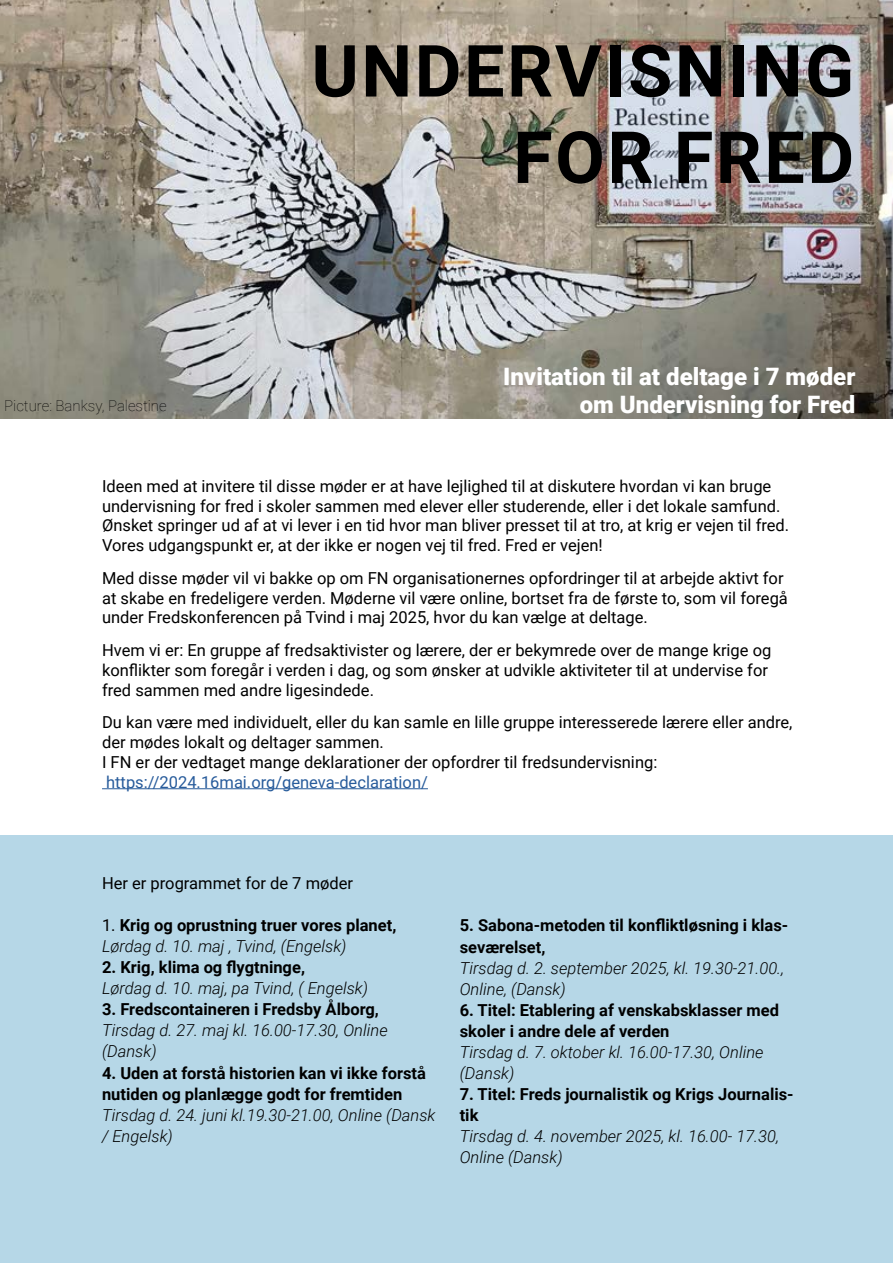
<style>
.page{position:relative;width:893px;height:1263px;background:#fff}
.page>*{position:absolute;margin:0;border:0;box-sizing:border-box;transform-origin:0 0}
.t1{font:700 72px/86.4px "Roboto";letter-spacing:.035em;color:#000;text-align:right}
.t2{font:900 24px "Roboto";color:#fff}
.t3{font:16.5px/19.8px "Roboto";color:#000}
.t4{font:700 16.5px/21px "Roboto";color:#000}
.t5{font:italic 300 16.5px/21px "Roboto";color:#000}
.t6{font:16.5px "Roboto";color:#275b9b}
.t7{font:100 15px "Roboto";color:#000}
.s1{font-weight:400}
.s2{font-weight:300;font-style:italic}
</style>
<div class="page">
<img style="left:0;top:0;width:893px;height:419px">
<div style="left:0;top:836px;width:893px;height:427px;background:#b6d7e7"></div>
<hr style="left:102px;top:788px;width:326px;height:1px;background:#275b9b">
<h1 class="t1" style="left:311px;top:25px;width:544px">UNDERVISNING<br>FOR FRED</h1>
<h2 class="t2" style="left:503px;top:359px;width:354px">Invitation til at deltage i 7 møder</h2>
<p class="t7" style="left:4px;top:395px;width:164px">Picture: Banksy, Palestine</p>
<h2 class="t2" style="left:580px;top:388px;width:277px">om Undervisning for Fred</h2>
<p class="t3" style="left:102px;top:475px;width:689px">Ideen med at invitere til disse møder er at have lejlighed til at diskutere hvordan vi kan bruge undervisning for fred i skoler sammen med elever eller studerende, eller i det lokale samfund.<br>Ønsket springer ud af at vi lever i en tid hvor man bliver presset til at tro, at krig er vejen til fred.<br>Vores udgangspunkt er, at der ikke er nogen vej til fred. Fred er vejen!</p>
<p class="t3" style="left:102px;top:567px;width:687px">Med disse møder vil vi bakke op om FN organisationernes opfordringer til at arbejde aktivt for at skabe en fredeligere verden. Møderne vil være online, bortset fra de første to, som vil foregå under Fredskonferencen på Tvind i maj 2025, hvor du kan vælge at deltage.</p>
<p class="t3" style="left:102px;top:640px;width:671px">Hvem vi er: En gruppe af fredsaktivister og lærere, der er bekymrede over de mange krige og konflikter som foregår i verden i dag, og som ønsker at udvikle aktiviteter til at undervise for fred sammen med andre ligesindede.</p>
<p class="t3" style="left:102px;top:712px;width:692px">Du kan være med individuelt, eller du kan samle en lille gruppe interesserede lærere eller andre, der mødes lokalt og deltager sammen.<br>I FN er der vedtaget mange deklarationer der opfordrer til fredsundervisning:</p>
<p class="t6" style="left:106px;top:770px;width:323px">https://2024.16mai.org/geneva-declaration/</p>
<p class="t3" style="left:102px;top:873px;width:253px">Her er programmet for de 7 møder</p>
<p class="t4" style="left:102px;top:914px;width:296px"><span class="s1">1.</span> Krig og oprustning truer vores planet,<br><span class="s2">Lørdag d. 10. maj , Tvind, (Engelsk)</span></p>
<p class="t4" style="left:102px;top:956px;width:204px">2. Krig, klima og flygtninge,</p>
<p class="t5" style="left:102px;top:977px;width:268px">Lørdag d. 10. maj, pa Tvind, ( Engelsk)</p>
<p class="t4" style="left:102px;top:998px;width:278px">3. Fredscontaineren i Fredsby Ålborg,</p>
<p class="t5" style="left:102px;top:1019px;width:287px">Tirsdag d. 27. maj kl. 16.00-17.30, Online (Dansk)</p>
<p class="t4" style="left:102px;top:1061px;width:325px">4. Uden at forstå historien kan vi ikke forstå nutiden og planlægge godt for fremtiden</p>
<p class="t5" style="left:102px;top:1103px;width:335px">Tirsdag d. 24. juni kl.19.30-21.00, Online (Dansk / Engelsk)</p>
<p class="t4" style="left:460px;top:914px;width:330px">5. Sabona-metoden til konfliktløsning i klas&shy;seværelset,</p>
<p class="t5" style="left:460px;top:956px;width:326px">Tirsdag d. 2. september 2025, kl. 19.30-21.00.,<br>Online, (Dansk)</p>
<p class="t4" style="left:460px;top:998px;width:321px">6. Titel: Etablering af venskabsklasser med skoler i andre dele af verden</p>
<p class="t5" style="left:460px;top:1040px;width:305px">Tirsdag d. 7. oktober kl. 16.00-17.30, Online (Dansk)</p>
<p class="t4" style="left:460px;top:1082px;width:335px">7. Titel: Freds journalistik og Krigs Journalis&shy;tik</p>
<p class="t5" style="left:460px;top:1124px;width:321px">Tirsdag d. 4. november 2025, kl. 16.00- 17.30,<br>Online (Dansk)</p>
</div>
